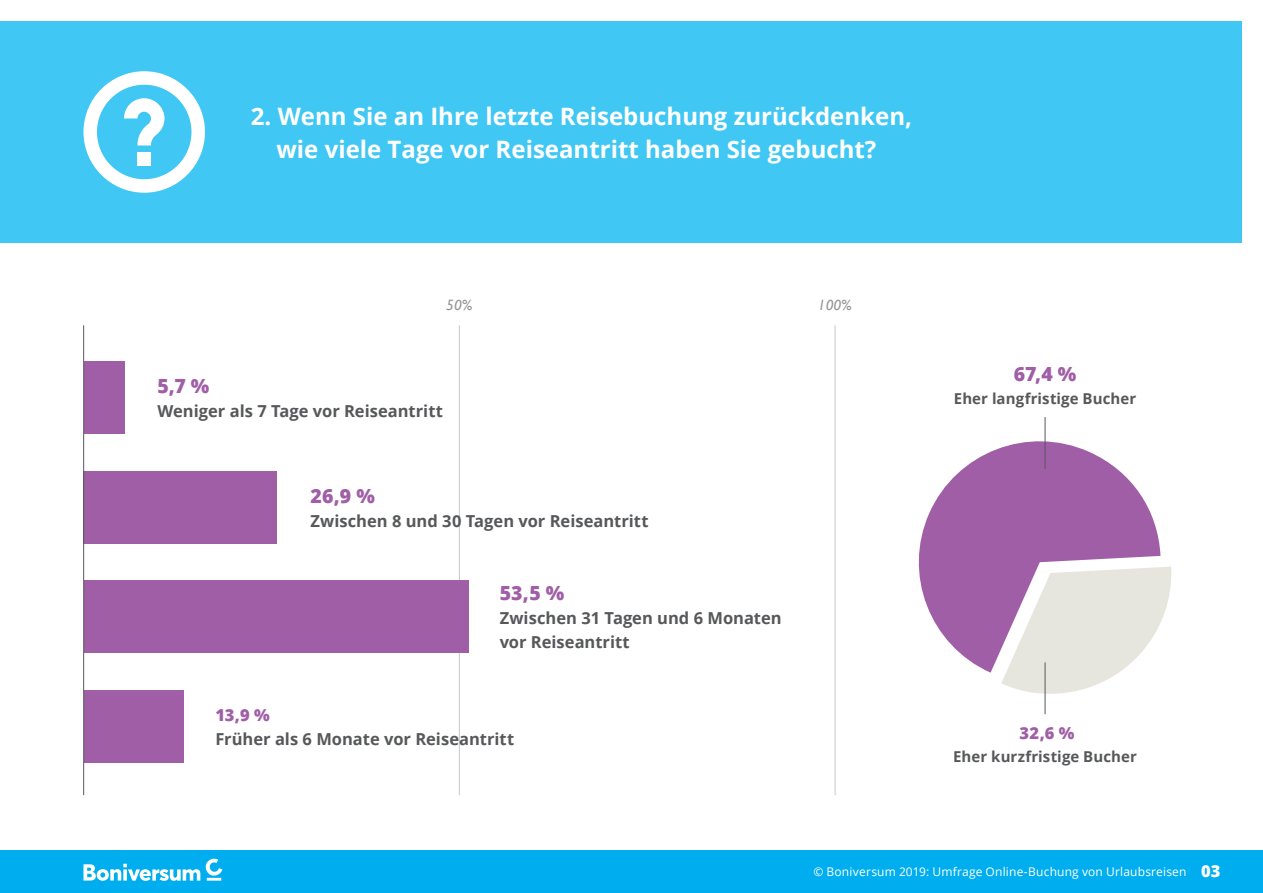
<style>
.page{position:relative;width:1263px;height:893px;background:#fff}
.page>*{position:absolute;margin:0;border:0;box-sizing:border-box;transform-origin:0 0}
.t1{font:700 24px/33px "Open Sans";color:#fff;text-align:center}
.t2{font:800 19.5px "Open Sans";color:#a05ea6}
.t3{font:700 16.5px/24px "Open Sans";color:#57585a}
.t4{font:800 16.5px "Open Sans";color:#a05ea6}
.t5{font:700 15px "Open Sans";letter-spacing:.01em;color:#57585a}
.t6{font:italic 15px "Gill Sans";color:#939598}
.t7{font:12px "Open Sans";letter-spacing:.015em;color:#fff}
.s1{font-weight:800;font-size:16.5px}
</style>
<div class="page">
<div style="left:0;top:850px;width:1263px;height:43px;background:#00aeef"></div>
<svg style="left:83px;top:859px;width:139px;height:22px"></svg>
<svg style="left:918px;top:425px;width:242px;height:248px;fill:#a05ea6"></svg>
<svg style="left:1001px;top:567px;width:171px;height:128px"></svg>
<div style="left:0;top:21px;width:1242px;height:222px;background:#40c7f4"></div>
<svg style="left:83px;top:71px;width:122px;height:122px"></svg>
<div style="left:137px;top:152px;width:14px;height:14px;background:#fff"></div>
<hr style="left:459px;top:325px;width:1px;height:470px;background:#c7c8ca">
<div style="left:84px;top:362px;width:41px;height:72px;background:#a05ea6"></div>
<div style="left:84px;top:471px;width:193px;height:72px;background:#a05ea6"></div>
<div style="left:84px;top:581px;width:384px;height:72px;background:#a05ea6"></div>
<div style="left:84px;top:690px;width:100px;height:73px;background:#a05ea6"></div>
<hr style="left:835px;top:325px;width:1px;height:470px;background:#c7c8ca">
<hr style="left:83px;top:325px;width:1px;height:470px;background:#57585a">
<hr style="left:1045px;top:417px;width:1px;height:52px;background:#57585a">
<hr style="left:1045px;top:662px;width:1px;height:52px;background:#57585a">
<h1 class="t1" style="left:251px;top:99px;width:663px">2. Wenn Sie an Ihre letzte Reisebuchung zurückdenken, wie viele Tage vor Reiseantritt haben Sie gebucht?</h1>
<p class="t6" style="left:446px;top:297px;width:28px">50%</p>
<p class="t6" style="left:818px;top:297px;width:36px">100%</p>
<p class="t2" style="left:157px;top:371px;width:54px">5,7 %</p>
<p class="t3" style="left:157px;top:399px;width:287px">Weniger als 7 Tage vor Reiseantritt</p>
<p class="t2" style="left:310px;top:481px;width:66px">26,9 %</p>
<p class="t3" style="left:310px;top:508px;width:340px">Zwischen 8 und 30 Tagen vor Reiseantritt</p>
<p class="t2" style="left:500px;top:578px;width:66px">53,5 %</p>
<p class="t3" style="left:500px;top:606px;width:284px">Zwischen 31 Tagen und 6 Monaten vor Reiseantritt</p>
<p class="t4" style="left:215px;top:702px;width:56px">13,9 %</p>
<p class="t3" style="left:215px;top:726px;width:300px">Früher als 6 Monate vor Reiseantritt</p>
<p class="t2" style="left:1014px;top:359px;width:64px">67,4 %</p>
<p class="t5" style="left:954px;top:388px;width:184px">Eher langfristige Bucher</p>
<p class="t4" style="left:1019px;top:720px;width:56px">32,6 %</p>
<p class="t5" style="left:953px;top:745px;width:185px">Eher kurzfristige Bucher</p>
<p class="t7" style="left:813px;top:864px;width:409px">© Boniversum 2019: Umfrage Online-Buchung von Urlaubsreisen <span class="s1">03</span></p>
</div>
